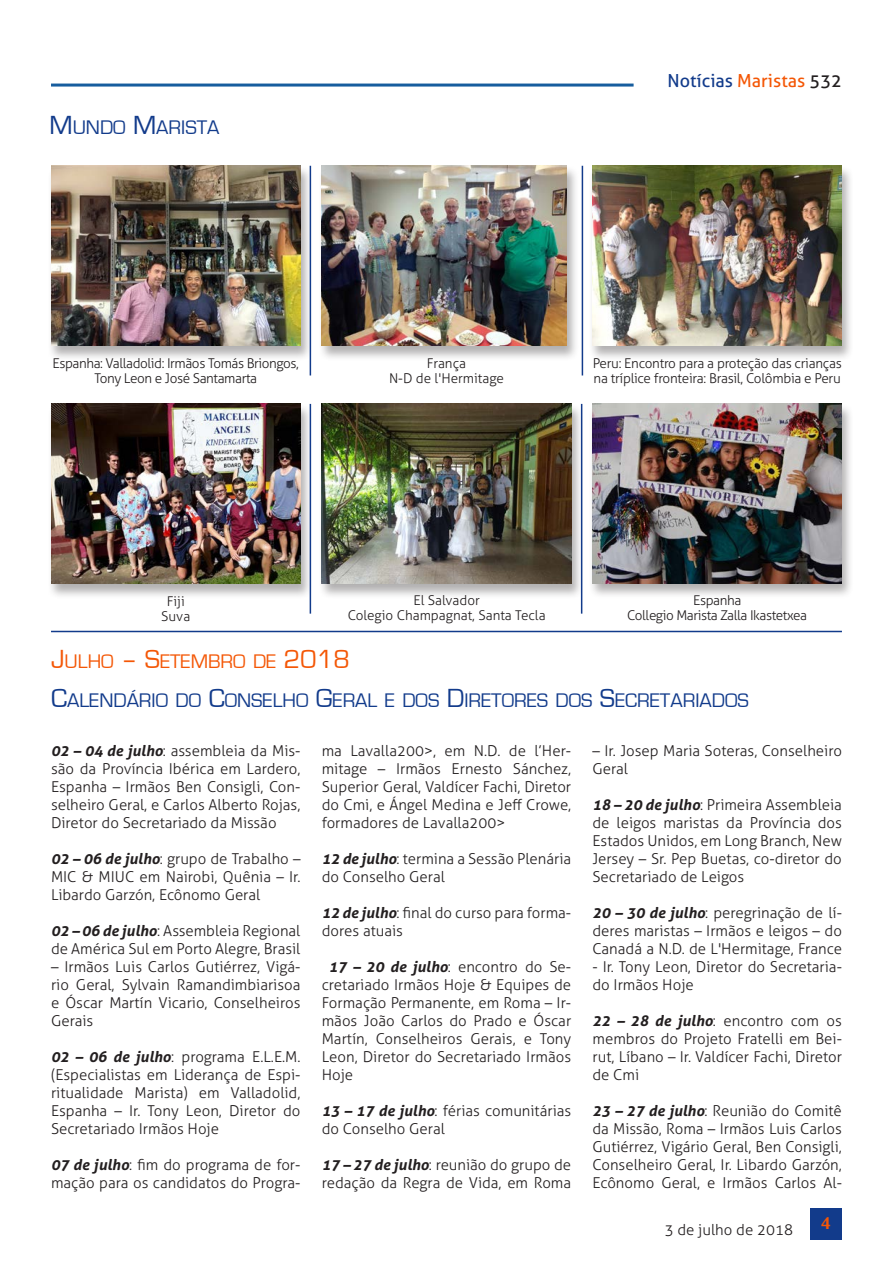
<style>
.page{position:relative;width:893px;height:1263px;background:#fff}
.page>*{position:absolute;margin:0;border:0;box-sizing:border-box;transform-origin:0 0}
.Titolo{font:20.25px "Eurostile";color:#123b8b}
.Titolo-2{font:20.25px "Eurostile";color:#f45706}
.t1{font:18px "Aller";color:#123b8b}
.t2{font:700 18px "Novarese IT Cby BT";color:#f45706}
.Testo_normal{font:300 15px/18px "Aller";color:#231f20;text-align:justify}
.DidacaliaFotos{font:300 13.5px/15px "Aller";letter-spacing:-.02em;color:#231f20;text-align:center}
.DidacaliaFotos-2{font:300 13.5px "Aller";color:#231f20}
.s1{font-size:27px}
.s2{color:#f45706}
.s3{color:#231f20}
.s4{font-weight:700;font-style:italic}
</style>
<div class="page">
<hr style="left:51px;top:84px;width:583px;height:3px;background:#175d9e">
<div style="left:810px;top:1208px;width:32px;height:31px;background:#123b8b"></div>
<div style="left:588px;top:403px;width:266px;height:195px;background:#231f20;opacity:.35"></div>
<img style="left:592px;top:404px;width:250px;height:179px">
<div style="left:318px;top:165px;width:261px;height:196px;background:#231f20;opacity:.35"></div>
<img style="left:322px;top:166px;width:244px;height:180px">
<div style="left:47px;top:165px;width:266px;height:196px;background:#231f20;opacity:.35"></div>
<img style="left:51px;top:166px;width:249px;height:180px">
<div style="left:588px;top:165px;width:266px;height:196px;background:#231f20;opacity:.35"></div>
<img style="left:592px;top:166px;width:250px;height:180px">
<div style="left:318px;top:403px;width:265px;height:196px;background:#231f20;opacity:.35"></div>
<img style="left:322px;top:404px;width:249px;height:180px">
<div style="left:47px;top:403px;width:266px;height:197px;background:#231f20;opacity:.35"></div>
<img style="left:51px;top:404px;width:249px;height:180px">
<hr style="left:310px;top:166px;width:1px;height:209px;background:#123b8b">
<hr style="left:582px;top:166px;width:1px;height:209px;background:#123b8b">
<hr style="left:310px;top:404px;width:1px;height:210px;background:#123b8b">
<hr style="left:581px;top:404px;width:1px;height:210px;background:#123b8b">
<hr style="left:51px;top:631px;width:791px;height:1px;background:#123b8b">
<p class="Titolo" style="left:50px;top:116px;width:171px"><span class="s1">M</span> UNDO <span class="s1">M</span>ARISTA</p>
<p class="t1" style="left:667px;top:69px;width:176px">Notícias <span class="s2">Maristas</span> <span class="s3">532</span></p>
<p class="DidacaliaFotos" style="left:52px;top:355px;width:248px">Espanha: Valladolid: Irmãos Tomás Briongos,<br>Tony Leon e José Santamarta</p>
<p class="DidacaliaFotos" style="left:427px;top:355px;width:41px">França</p>
<p class="DidacaliaFotos-2" style="left:389px;top:370px;width:116px">N-D de l'Hermitage</p>
<p class="DidacaliaFotos" style="left:593px;top:355px;width:251px;text-align:left">Peru: Encontro para a proteção das crianças na tríplice fronteira: Brasil, Colômbia e Peru</p>
<p class="DidacaliaFotos" style="left:167px;top:593px;width:19px">Fiji</p>
<p class="DidacaliaFotos" style="left:161px;top:608px;width:31px">Suva</p>
<p class="DidacaliaFotos-2" style="left:413px;top:592px;width:68px">El Salvador</p>
<p class="DidacaliaFotos-2" style="left:348px;top:607px;width:199px">Colegio Champagnat, Santa Tecla</p>
<p class="DidacaliaFotos" style="left:693px;top:593px;width:50px">Espanha</p>
<p class="DidacaliaFotos" style="left:627px;top:608px;width:181px">Collegio Marista Zalla Ikastetxea</p>
<p class="Titolo-2" style="left:51px;top:650px;width:300px"><span class="s1">J</span>ULHO <span class="s1">– S</span>ETEMBRO DE <span class="s1">2018</span></p>
<p class="Titolo" style="left:51px;top:690px;width:699px"><span class="s1">C</span>ALENDÁRIO DO <span class="s1">C</span>ONSELHO <span class="s1">G</span>ERAL E DOS <span class="s1">D</span>IRETORES DOS <span class="s1">S</span>ECRETARIADOS</p>
<p class="Testo_normal" style="left:51px;top:742px;width:251px"><span class="s4">02 – 04 de julho</span>: assembleia da Mis&shy;são da Província Ibérica em Lardero, Espanha – Irmãos Ben Consigli, Con&shy;selheiro Geral, e Carlos Alberto Rojas, Diretor do Secretariado da Missão</p>
<p class="Testo_normal" style="left:51px;top:850px;width:251px"><span class="s4">02 – 06 de julho</span>: grupo de Trabalho – MIC &amp; MIUC em Nairobi, Quênia – Ir.<br>Libardo Garzón, Ecônomo Geral</p>
<p class="Testo_normal" style="left:51px;top:922px;width:251px"><span class="s4">02 – 06 de julho</span>: Assembleia Regional de América Sul em Porto Alegre, Brasil</p>
<p class="Testo_normal" style="left:51px;top:958px;width:251px">– Irmãos Luis Carlos Gutiérrez, Vigá&shy;rio Geral, Sylvain Ramandimbiarisoa e Óscar Martín Vicario, Conselheiros Gerais</p>
<p class="Testo_normal" style="left:51px;top:1048px;width:251px"><span class="s4">02 – 06 de julho</span>: programa E.L.E.M. (Especialistas em Liderança de Espi&shy;ritualidade Marista) em Valladolid, Espanha – Ir. Tony Leon, Diretor do Secretariado Irmãos Hoje</p>
<p class="Testo_normal" style="left:51px;top:1156px;width:251px"><span class="s4">07 de julho</span>: fim do programa de for&shy;mação para os candidatos do Progra-</p>
<p class="Testo_normal" style="left:322px;top:742px;width:251px">ma Lavalla200&gt;, em N.D. de l’Her&shy;mitage – Irmãos Ernesto Sánchez, Superior Geral, Valdícer Fachi, Diretor do Cmi, e Ángel Medina e Jeff Crowe, formadores de Lavalla200&gt;</p>
<p class="Testo_normal" style="left:322px;top:850px;width:251px"><span class="s4">12 de julho</span>: termina a Sessão Plenária do Conselho Geral</p>
<p class="Testo_normal" style="left:322px;top:904px;width:251px"><span class="s4">12 de julho</span>: final do curso para forma&shy;dores atuais</p>
<p class="Testo_normal" style="left:322px;top:958px;width:251px;text-indent:7px"><span class="s4">17 – 20 de julho</span>: encontro do Se&shy;cretariado Irmãos Hoje &amp; Equipes de Formação Permanente, em Roma – Ir&shy;mãos João Carlos do Prado e Óscar Martín, Conselheiros Gerais, e Tony Leon, Diretor do Secretariado Irmãos Hoje</p>
<p class="Testo_normal" style="left:322px;top:1102px;width:251px"><span class="s4">13 – 17 de julho</span>: férias comunitárias do Conselho Geral</p>
<p class="Testo_normal" style="left:322px;top:1156px;width:251px"><span class="s4">17 – 27 de julho</span>: reunião do grupo de redação da Regra de Vida, em Roma</p>
<p class="Testo_normal" style="left:592px;top:742px;width:251px">– Ir. Josep Maria Soteras, Conselheiro<br>Geral</p>
<p class="Testo_normal" style="left:592px;top:796px;width:251px"><span class="s4">18 – 20 de julho</span>: Primeira Assembleia de leigos maristas da Província dos Estados Unidos, em Long Branch, New Jersey – Sr. Pep Buetas, co-diretor do Secretariado de Leigos</p>
<p class="Testo_normal" style="left:592px;top:904px;width:251px"><span class="s4">20 – 30 de julho</span>: peregrinação de lí&shy;deres maristas – Irmãos e leigos – do Canadá a N.D. de L'Hermitage, France</p>
<p class="Testo_normal" style="left:592px;top:958px;width:251px">- Ir. Tony Leon, Diretor do Secretaria&shy;do Irmãos Hoje</p>
<p class="Testo_normal" style="left:592px;top:1012px;width:251px"><span class="s4">22 – 28 de julho</span>: encontro com os membros do Projeto Fratelli em Bei&shy;rut, Líbano – Ir. Valdícer Fachi, Diretor de Cmi</p>
<p class="Testo_normal" style="left:592px;top:1102px;width:251px"><span class="s4">23 – 27 de julho</span>: Reunião do Comitê da Missão, Roma – Irmãos Luis Carlos Gutiérrez, Vigário Geral, Ben Consigli, Conselheiro Geral, Ir. Libardo Garzón, Ecônomo Geral, e Irmãos Carlos Al-</p>
<p class="Testo_normal" style="left:665px;top:1220px;width:130px">3 de julho de 2018</p>
<p class="t2" style="left:821px;top:1212px;width:12px">4</p>
</div>
